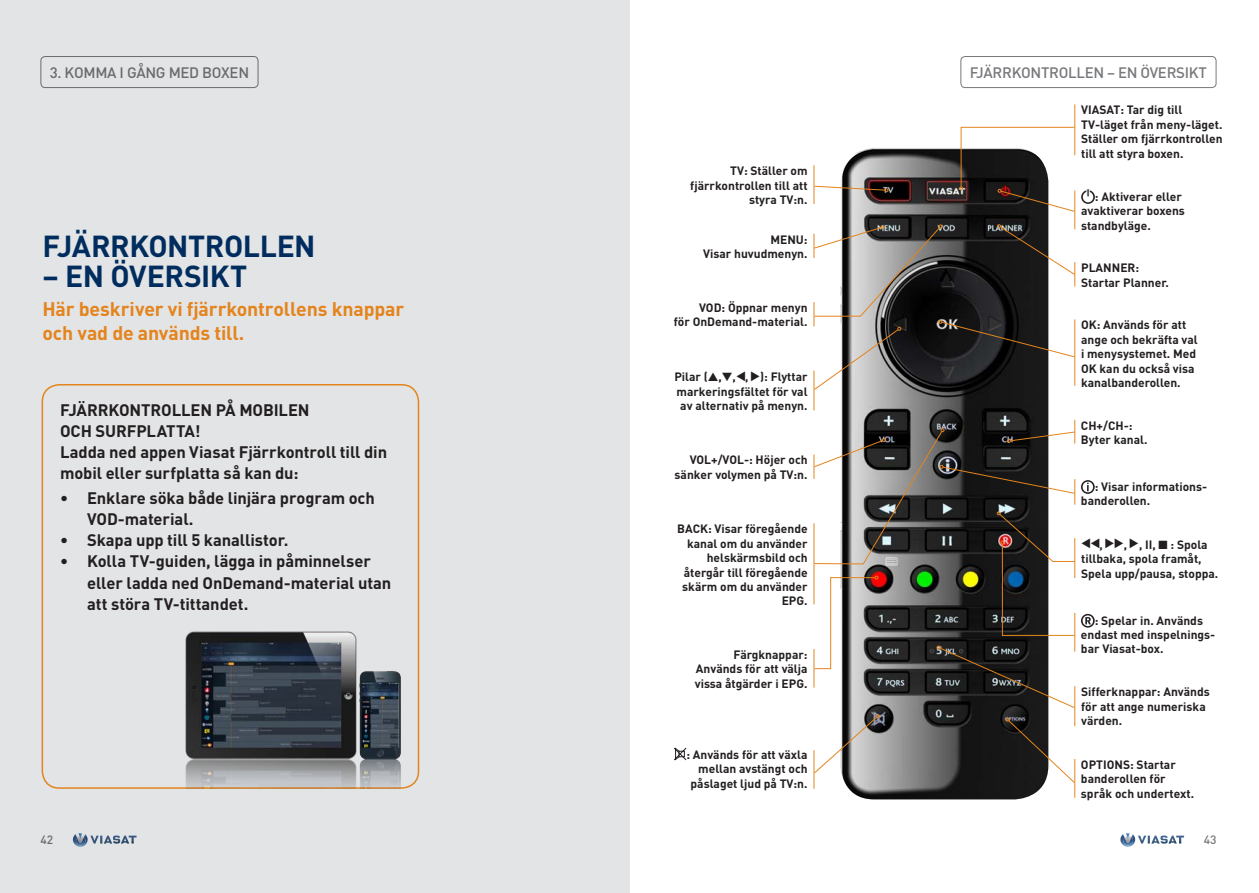
<style>
.page{position:relative;width:1259px;height:893px;background:#fff}
.page>*{position:absolute;margin:0;border:0;box-sizing:border-box;transform-origin:0 0}
.Rubrik_nivå_1{font:700 30px "DIN";letter-spacing:-.015em;color:#002d5e}
.Ingress{font:700 19.5px/24px "DIN";letter-spacing:-.01em;color:#e4841d}
.Brödtext{font:700 16.5px/21px "DIN";letter-spacing:-.005em;color:#231f20}
.t1{font:500 15px "DIN";letter-spacing:-.02em;color:#76787b}
.Notistext{font:700 12px/14.4px "DIN";color:#231f20}
.t2{font:500 12px "DIN";color:#76787b}
</style>
<div class="page">
<svg style="left:1120px;top:833px;width:64px;height:14px"></svg>
<div style="left:0;top:0;width:629px;height:893px;background:#e3e4e6"></div>
<div style="left:42px;top:384px;width:377px;height:405px;border:2px solid #e4841d;border-radius:17px"></div>
<div style="left:960px;top:56px;width:256px;height:32px;border:1px solid #76787b;border-radius:4px"></div>
<img style="left:841px;top:148px;width:207px;height:651px">
<hr style="left:1074px;top:104px;width:1px;height:51px;background:#e4841d">
<hr style="left:813px;top:165px;width:1px;height:39px;background:#e4841d">
<hr style="left:813px;top:371px;width:1px;height:39px;background:#e4841d">
<hr style="left:1074px;top:686px;width:1px;height:40px;background:#e4841d">
<svg style="left:674px;top:747px;width:13px;height:14px"></svg>
<hr style="left:813px;top:750px;width:1px;height:39px;background:#e4841d">
<hr style="left:1074px;top:759px;width:1px;height:39px;background:#e4841d">
<svg style="left:1081px;top:189px;width:14px;height:15px"></svg>
<hr style="left:1074px;top:191px;width:1px;height:38px;background:#e4841d">
<svg style="left:1081px;top:614px;width:13px;height:14px"></svg>
<svg style="left:1081px;top:480px;width:13px;height:14px"></svg>
<svg style="left:959px;top:127px;width:116px;height:85px"></svg>
<svg style="left:813px;top:185px;width:75px;height:7px"></svg>
<svg style="left:813px;top:224px;width:262px;height:166px"></svg>
<svg style="left:813px;top:714px;width:66px;height:60px"></svg>
<svg style="left:813px;top:420px;width:262px;height:288px"></svg>
<svg style="left:1005px;top:718px;width:70px;height:65px"></svg>
<img style="left:176px;top:631px;width:237px;height:158px">
<p class="t1" style="left:50px;top:63px;width:201px">3. KOMMA I GÅNG MED BOXEN</p>
<p class="Rubrik_nivå_1" style="left:43px;top:227px;width:275px">FJÄRRKONTROLLEN</p>
<p class="Rubrik_nivå_1" style="left:43px;top:257px;width:206px">– EN ÖVERSIKT</p>
<p class="Ingress" style="left:43px;top:296px;width:363px">Här beskriver vi fjärrkontrollens knappar och vad de används till.</p>
<p class="Brödtext" style="left:60px;top:399px;width:328px">FJÄRRKONTROLLEN PÅ MOBILEN<br>OCH SURFPLATTA!<br>Ladda ned appen Viasat Fjärrkontroll till din mobil eller surfplatta så kan du:</p>
<p class="Brödtext" style="left:87px;top:487px;width:289px;text-indent:-27px">• Enklare söka både linjära program och<br>VOD-material.</p>
<p class="Brödtext" style="left:60px;top:529px;width:230px">• Skapa upp till 5 kanallistor.</p>
<p class="Brödtext" style="left:87px;top:550px;width:306px;text-indent:-27px">• Kolla TV-guiden, lägga in påminnelser eller ladda ned OnDemand-material utan att störa TV-tittandet.</p>
<p class="Notistext" style="left:690px;top:163px;width:119px;text-align:right">TV: Ställer om fjärrkontrollen till att styra TV:n.</p>
<p class="Notistext" style="left:703px;top:232px;width:106px;text-align:right">MENU:<br>Visar huvudmenyn.</p>
<p class="Notistext" style="left:674px;top:300px;width:135px;text-align:right">VOD: Öppnar menyn<br>för OnDemand-material.</p>
<p class="Notistext" style="left:674px;top:369px;width:63px">Pilar (▲,▼,</p>
<p class="Notistext" style="left:745px;top:369px;width:5px">,</p>
<p class="Notistext" style="left:676px;top:369px;width:133px;text-align:right">): Flyttar markeringsfältet för val av alternativ på menyn.</p>
<p class="Notistext" style="left:674px;top:452px;width:134px;text-align:right">VOL+/VOL-: Höjer och sänker volymen på TV:n.</p>
<p class="Notistext" style="left:677px;top:521px;width:132px;text-align:right">BACK: Visar föregående kanal om du använder helskärmsbild och återgår till föregående skärm om du använder<br>EPG.</p>
<p class="Notistext" style="left:733px;top:647px;width:76px">Färgknappar:</p>
<p class="Notistext" style="left:695px;top:661px;width:114px">Används för att välja vissa åtgärder i EPG.</p>
<p class="t1" style="left:969px;top:63px;width:239px">FJÄRRKONTROLLEN – EN ÖVERSIKT</p>
<p class="Notistext" style="left:1081px;top:102px;width:143px">VIASAT: Tar dig till<br>TV-läget från meny-läget.<br>Ställer om fjärrkontrollen till att styra boxen.</p>
<p class="Notistext" style="left:1081px;top:189px;width:105px;text-indent:14px">: Aktiverar eller avaktiverar boxens standbyläge.</p>
<p class="Notistext" style="left:1081px;top:260px;width:89px">PLANNER:<br>Startar Planner.</p>
<p class="Notistext" style="left:1081px;top:317px;width:107px">OK: Används för att</p>
<p class="Notistext" style="left:1081px;top:332px;width:118px">ange och bekräfta val</p>
<p class="Notistext" style="left:1081px;top:346px;width:117px">i menysystemet. Med<br>OK kan du också visa kanalbanderollen.</p>
<p class="Notistext" style="left:1081px;top:418px;width:53px">CH+/CH-:</p>
<p class="Notistext" style="left:1081px;top:432px;width:68px">Byter kanal.</p>
<p class="Notistext" style="left:1081px;top:479px;width:128px;text-indent:14px">: Visar informations&shy;banderollen.</p>
<p class="Notistext" style="left:1081px;top:537px;width:128px;text-indent:58px">, II, ■ : Spola tillbaka, spola framåt,</p>
<p class="Notistext" style="left:1081px;top:566px;width:139px">Spela upp/pausa, stoppa.</p>
<p class="Notistext" style="left:1099px;top:537px;width:5px">,</p>
<p class="Notistext" style="left:1123px;top:537px;width:5px">,</p>
<p class="Notistext" style="left:1081px;top:613px;width:136px;text-indent:14px">: Spelar in. Används endast med inspelnings&shy;bar Viasat-box.</p>
<p class="Notistext" style="left:1081px;top:684px;width:130px">Sifferknappar: Används för att ange numeriska värden.</p>
<p class="Notistext" style="left:686px;top:747px;width:123px;text-align:right">: Används för att växla mellan avstängt och påslaget ljud på TV:n.</p>
<p class="Notistext" style="left:1081px;top:757px;width:115px">OPTIONS: Startar banderollen för språk och undertext.</p>
<p class="t2" style="left:40px;top:832px;width:14px">42</p>
<p class="t2" style="left:1203px;top:832px;width:14px">43</p>
</div>
